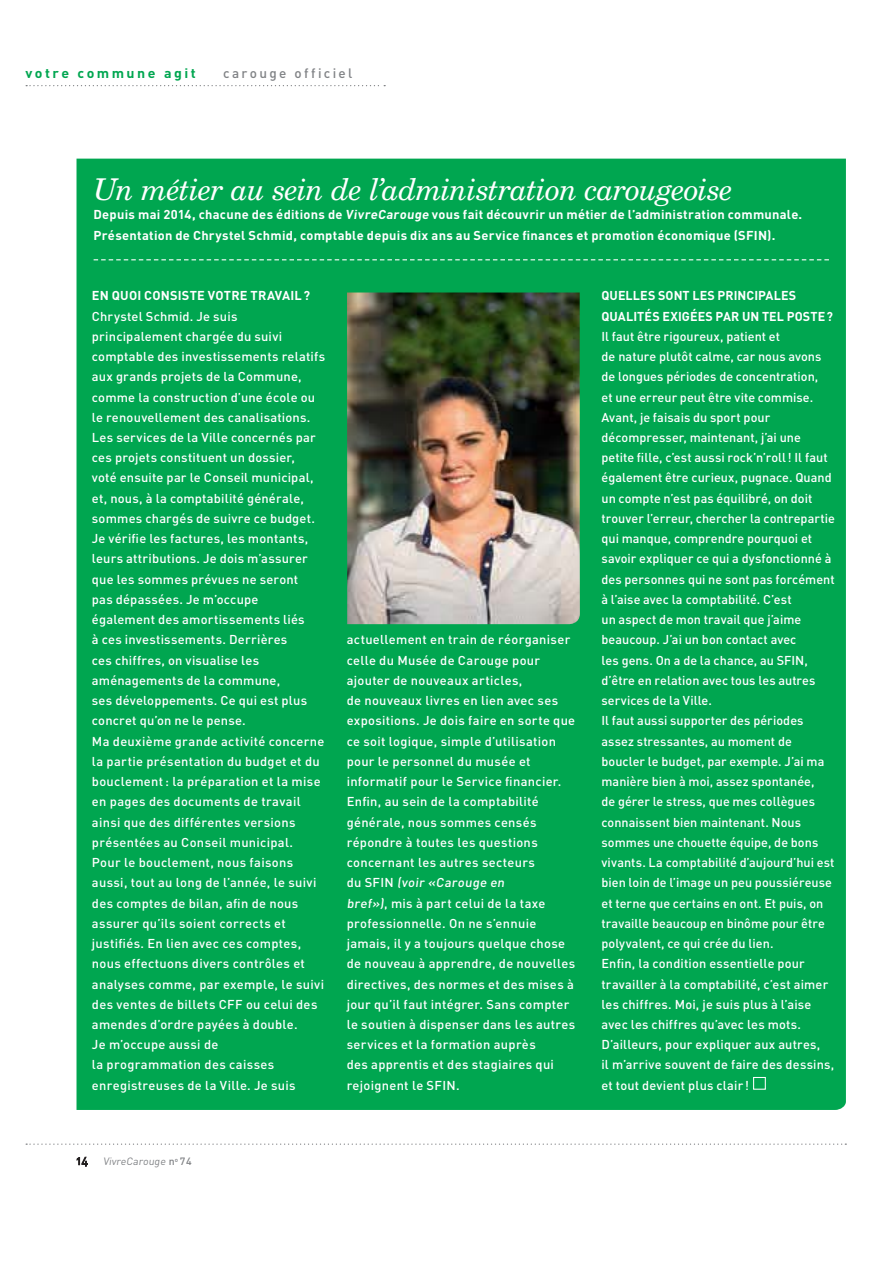
<style>
.page{position:relative;width:893px;height:1263px;background:#fff}
.page>*{position:absolute;margin:0;border:0;box-sizing:border-box;transform-origin:0 0}
.t1{font:italic 30px "New Century Schlbk";letter-spacing:-.025em;color:#fff}
.t2{font:700 13.5px "DIN";letter-spacing:.17em;color:#00a650;scale:1.05 1}
.t3{font:500 13.5px "DIN";letter-spacing:.17em;color:#808285}
.t4{font:500 12.75px/20.2px "DIN";letter-spacing:.015em;color:#fff}
.t5{font:700 12.75px/20.2px "DIN";letter-spacing:.02em;color:#fff}
.t6{font:12px "DIN Regular Alternate";color:#231f20}
.t7{font:10.5px "DIN";color:#808285}
.s1{font-weight:500}
</style>
<div class="page">
<svg style="left:77px;top:1157px;width:11px;height:10px"></svg>
<svg style="left:26px;top:1144px;width:820px;height:1px"></svg>
<svg style="left:26px;top:85px;width:359px;height:1px"></svg>
<div style="left:77px;top:159px;width:769px;height:951px;background:#00a650"></div>
<div style="left:753px;top:1077px;width:13px;height:13px;border:1px solid #fff"></div>
<svg style="left:94px;top:259px;width:735px;height:1px"></svg>
<img style="left:347px;top:293px;width:233px;height:331px">
<p class="t2" style="left:26px;top:68px;width:164px">votre commune agit</p>
<p class="t3" style="left:223px;top:68px;width:131px">carouge officiel</p>
<h1 class="t1" style="left:94px;top:177px;width:641px">Un métier au sein de l’administration carougeoise</h1>
<p class="t5" style="left:94px;top:206px;width:710px">Depuis mai 2014, chacune des éditions de VivreCarouge vous fait découvrir un métier de l’administration communale.<br>Présentation de Chrystel Schmid, comptable depuis dix ans au Service finances et promotion économique (SFIN).</p>
<p class="t5" style="left:92px;top:287px;width:220px">EN QUOI CONSISTE VOTRE TRAVAIL ?</p>
<p class="t4" style="left:92px;top:307px;width:235px">Chrystel Schmid. Je suis principalement chargée du suivi comptable des investissements relatifs aux grands projets de la Commune, comme la construction d’une école ou le renouvellement des canalisations.<br>Les services de la Ville concernés par ces projets constituent un dossier,<br>voté ensuite par le Conseil municipal, et, nous, à la comptabilité générale, sommes chargés de suivre ce budget.<br>Je vérifie les factures, les montants, leurs attributions. Je dois m’assurer que les sommes prévues ne seront<br>pas dépassées. Je m’occupe<br>également des amortissements liés<br>à ces investissements. Derrières<br>ces chiffres, on visualise les aménagements de la commune,<br>ses développements. Ce qui est plus concret qu’on ne le pense.<br>Ma deuxième grande activité concerne la partie présentation du budget et du bouclement : la préparation et la mise en pages des documents de travail ainsi que des différentes versions présentées au Conseil municipal.<br>Pour le bouclement, nous faisons aussi, tout au long de l’année, le suivi des comptes de bilan, afin de nous assurer qu’ils soient corrects et justifiés. En lien avec ces comptes, nous effectuons divers contrôles et analyses comme, par exemple, le suivi des ventes de billets CFF ou celui des amendes d’ordre payées à double.<br>Je m’occupe aussi de<br>la programmation des caisses enregistreuses de la Ville. Je suis</p>
<p class="t4" style="left:347px;top:631px;width:230px">actuellement en train de réorganiser celle du Musée de Carouge pour ajouter de nouveaux articles,<br>de nouveaux livres en lien avec ses expositions. Je dois faire en sorte que ce soit logique, simple d’utilisation pour le personnel du musée et informatif pour le Service financier.<br>Enfin, au sein de la comptabilité générale, nous sommes censés répondre à toutes les questions concernant les autres secteurs<br>du SFIN (voir «Carouge en<br>bref»), mis à part celui de la taxe professionnelle. On ne s’ennuie jamais, il y a toujours quelque chose de nouveau à apprendre, de nouvelles directives, des normes et des mises à jour qu’il faut intégrer. Sans compter le soutien à dispenser dans les autres services et la formation auprès<br>des apprentis et des stagiaires qui rejoignent le SFIN.</p>
<p class="t6" style="left:77px;top:1153px;width:13px">14</p>
<p class="t7" style="left:103px;top:1155px;width:90px">VivreCarouge <span class="s1">n</span><sup>o</sup> <span class="s1">74</span></p>
<p class="t5" style="left:601px;top:287px;width:233px">QUELLES SONT LES PRINCIPALES<br>QUALITÉS EXIGÉES PAR UN TEL POSTE ?</p>
<p class="t4" style="left:601px;top:328px;width:235px">Il faut être rigoureux, patient et<br>de nature plutôt calme, car nous avons de longues périodes de concentration,<br>et une erreur peut être vite commise.<br>Avant, je faisais du sport pour décompresser, maintenant, j’ai une petite fille, c’est aussi rock’n’roll ! Il faut également être curieux, pugnace. Quand un compte n’est pas équilibré, on doit trouver l’erreur, chercher la contrepartie qui manque, comprendre pourquoi et savoir expliquer ce qui a dysfonctionné à des personnes qui ne sont pas forcément à l’aise avec la comptabilité. C’est<br>un aspect de mon travail que j’aime beaucoup. J’ai un bon contact avec<br>les gens. On a de la chance, au SFIN, d’être en relation avec tous les autres services de la Ville.<br>Il faut aussi supporter des périodes assez stressantes, au moment de boucler le budget, par exemple. J’ai ma manière bien à moi, assez spontanée,<br>de gérer le stress, que mes collègues connaissent bien maintenant. Nous sommes une chouette équipe, de bons vivants. La comptabilité d’aujourd’hui est bien loin de l’image un peu poussiéreuse et terne que certains en ont. Et puis, on travaille beaucoup en binôme pour être polyvalent, ce qui crée du lien.<br>Enfin, la condition essentielle pour travailler à la comptabilité, c’est aimer les chiffres. Moi, je suis plus à l’aise avec les chiffres qu’avec les mots.<br>D’ailleurs, pour expliquer aux autres,<br>il m’arrive souvent de faire des dessins, et tout devient plus clair !</p>
</div>
